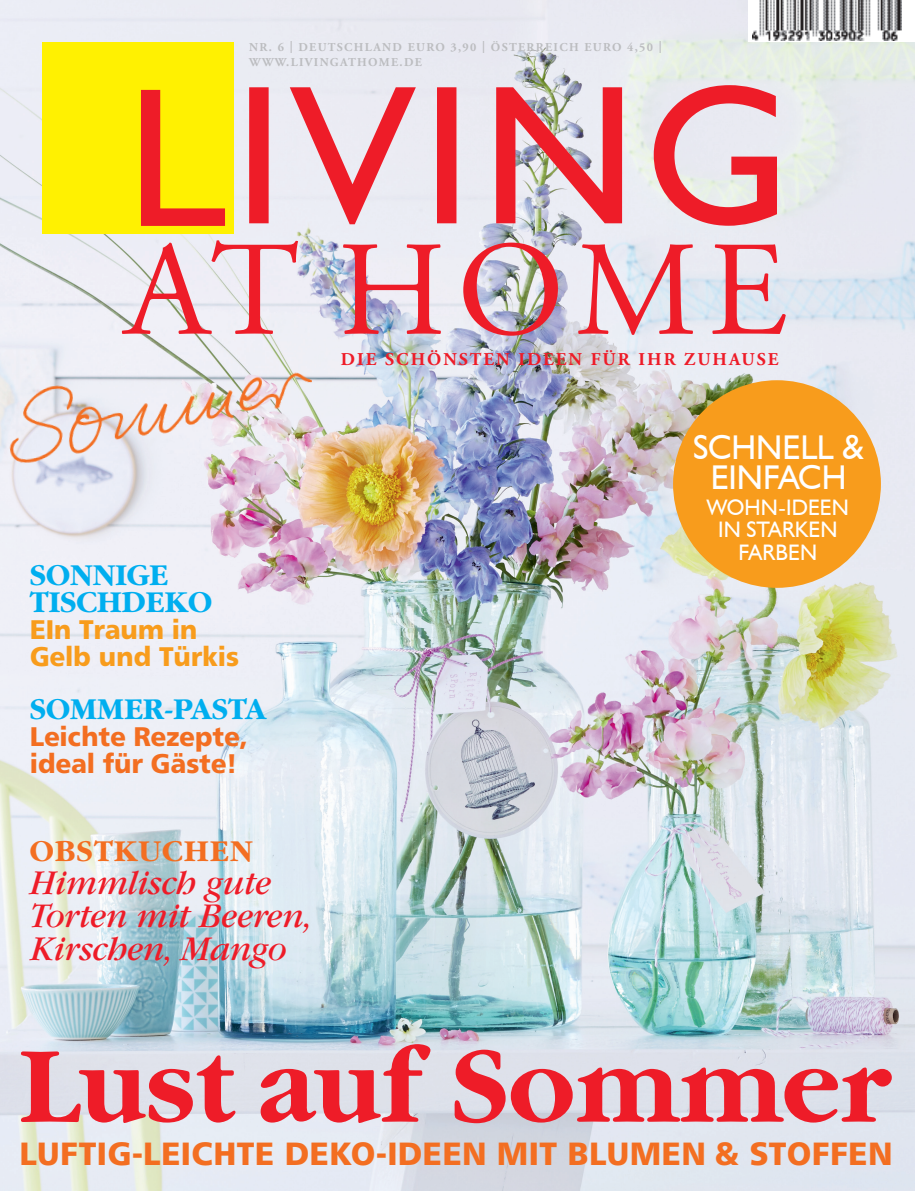
<style>
.page{position:relative;width:915px;height:1191px;background:#fff}
.page>*{position:absolute;margin:0;border:0;box-sizing:border-box;transform-origin:0 0}
.t1{font:700 112.5px "Garamond LT";color:#ee1c28}
.t2{font:italic 36.15px/33px "Garamond LT";letter-spacing:-.01em;color:#ee1c28}
.t3{font:34.35px/30px "Humanist 521 BT";letter-spacing:-.005em;color:#fff;text-align:center}
.t4{font:32.25px "Humanist 777 BT Black B";letter-spacing:.01em;color:#f36e21}
.t5{font:700 31.5px/27px "Garamond LT";color:#00aeef}
.t6{font:700 31.5px "Garamond LT";letter-spacing:.04em;color:#f36e21}
.t7{font:27px/27px "Humanist 777 BT Black B";letter-spacing:-.01em;color:#f36e21}
.t8{font:27px/27px "Humanist 777 BT Black B";letter-spacing:-.01em;color:#f89c1c}
.t9{font:22.5px/23px "Humanist 521 BT";letter-spacing:.005em;color:#fff;text-align:center}
.t10{font:700 18px "Adobe Garamond Euro";letter-spacing:.11em;color:#ee1c28}
.t11{font:700 12px/15px "Adobe Garamond Euro";letter-spacing:.11em;color:#bcbdc0}
</style>
<div class="page">
<img style="left:0;top:0;width:914px;height:1191px">
<div style="left:672px;top:380px;width:208px;height:208px;background:#f89c1c;border-radius:50%"></div>
<div style="left:748px;top:0;width:166px;height:41px;background:#fff"></div>
<img style="left:752px;top:0;width:149px;height:41px">
<div style="left:43px;top:43px;width:191px;height:191px;background:#fff101"></div>
<svg style="left:121px;top:240px;width:664px;height:96px;background:#e0b7c1"></svg>
<svg style="left:141px;top:90px;width:84px;height:136px"></svg>
<svg style="left:249px;top:85px;width:527px;height:141px;background:#e7a3ab"></svg>
<img style="left:0;top:353px;width:343px;height:124px">
<p class="t11" style="left:249px;top:40px;width:414px">NR. 6 | DEUTSCHLAND EURO 3,90 | ÖSTERREICH EURO 4,50 |<br>WWW.LIVINGATHOME.DE</p>
<p class="t10" style="left:341px;top:349px;width:439px">DIE SCHÖNSTEN IDEEN FÜR IHR ZUHAUSE</p>
<p class="t5" style="left:30px;top:562px;width:184px">SONNIGE<br>TISCHDEKO</p>
<p class="t8" style="left:30px;top:615px;width:211px">EIn Traum in<br>Gelb und Türkis</p>
<p class="t5" style="left:30px;top:696px;width:238px">SOMMER-PASTA</p>
<p class="t7" style="left:30px;top:722px;width:219px">Leichte Rezepte, ideal für Gäste!</p>
<p class="t6" style="left:30px;top:834px;width:225px">OBSTKUCHEN</p>
<p class="t2" style="left:30px;top:866px;width:283px">Himmlisch gute<br>Torten mit Beeren,<br>Kirschen, Mango</p>
<p class="t3" style="left:692px;top:431px;width:172px">SCHNELL &amp;<br>EINFACH</p>
<p class="t9" style="left:706px;top:495px;width:144px">WOHN-IDEEN<br>IN STARKEN<br>FARBEN</p>
<p class="t1" style="left:20px;top:1025px;width:873px">LUST AUF SOMMER</p>
<p class="t4" style="left:19px;top:1132px;width:874px">luftig-leichte Deko-Ideen mit Blumen &amp; Stoffen</p>
</div>
